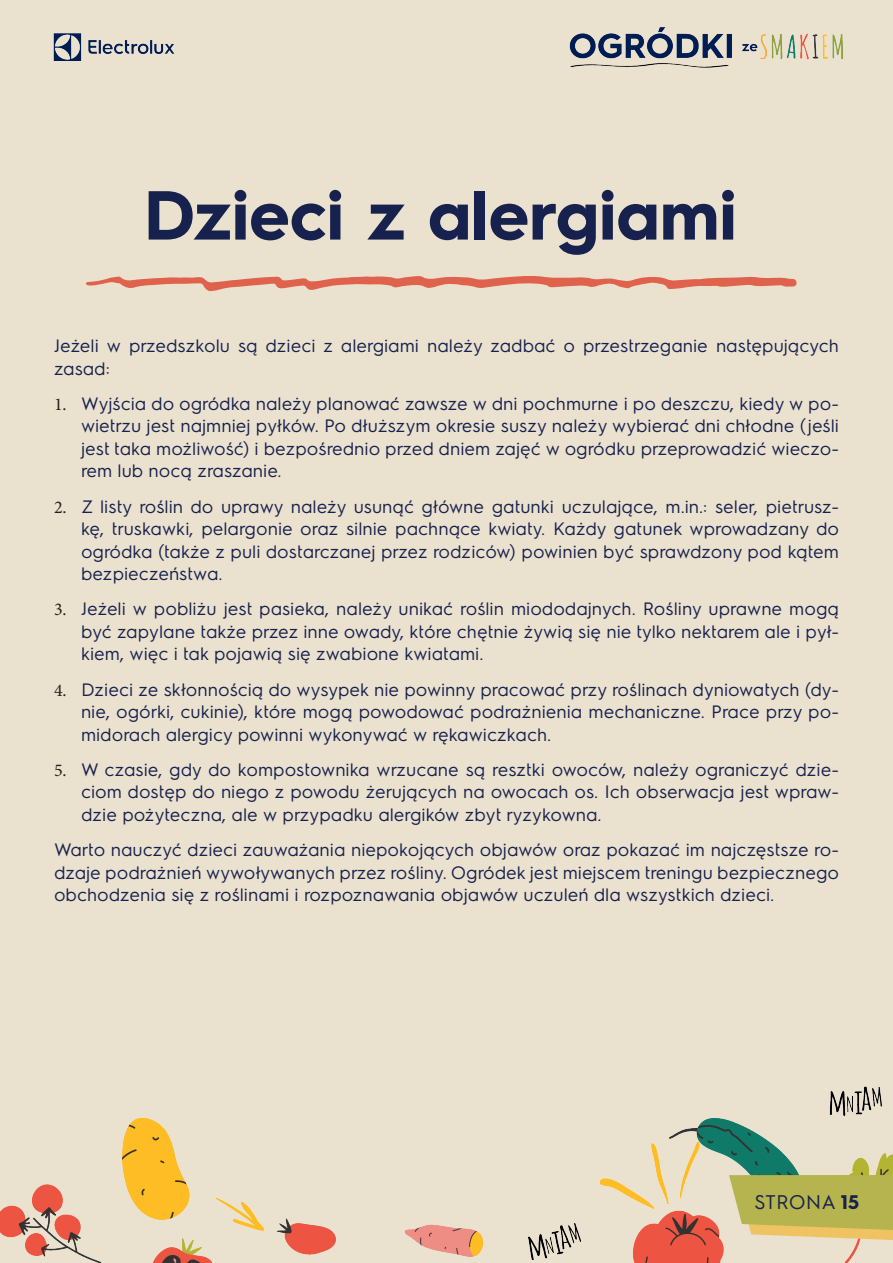
<style>
.page{position:relative;width:893px;height:1263px;background:#eae1ce}
.page>*{position:absolute;margin:0;border:0;box-sizing:border-box;transform-origin:0 0}
.t1{font:700 69.45px "Electrolux Sans";color:#17214e}
.t2{font:19.8px "Electrolux Sans";color:#17214e}
.t3{font:18px/22.5px "Electrolux Sans";color:#17214e;text-align:justify}
.s1{font-family:"Minion Pro";color:#231f20}
.s2{font-weight:700}
</style>
<div class="page">
<img style="left:53px;top:27px;width:790px;height:265px">
<img style="left:0;top:1086px;width:893px;height:177px">
<svg style="left:86px;top:276px;width:711px;height:15px"></svg>
<div style="left:739px;top:1184px;width:154px;height:74px;background:#eae1ce"></div>
<svg style="left:729px;top:1175px;width:164px;height:73px"></svg>
<p class="t1" style="left:144px;top:166px;width:594px">Dzieci z alergiami</p>
<p class="t3" style="left:54px;top:333px;width:786px">Jeżeli w przedszkolu są dzieci z alergiami należy zadbać o przestrzeganie następujących zasad:</p>
<p class="t3" style="left:81px;top:391px;width:759px;text-indent:-27px"><span class="s1">1.</span> Wyjścia do ogródka należy planować zawsze w dni pochmurne i po deszczu, kiedy w po&shy;wietrzu jest najmniej pyłków. Po dłuższym okresie suszy należy wybierać dni chłodne (jeśli jest taka możliwość) i bezpośrednio przed dniem zajęć w ogródku przeprowadzić wieczo&shy;rem lub nocą zraszanie.</p>
<p class="t3" style="left:81px;top:494px;width:760px;text-indent:-27px"><span class="s1">2.</span> Z listy roślin do uprawy należy usunąć główne gatunki uczulające, m.in.: seler, pietrusz&shy;kę, truskawki, pelargonie oraz silnie pachnące kwiaty. Każdy gatunek wprowadzany do ogródka (także z puli dostarczanej przez rodziców) powinien być sprawdzony pod kątem bezpieczeństwa.</p>
<p class="t3" style="left:81px;top:597px;width:759px;text-indent:-27px"><span class="s1">3.</span> Jeżeli w pobliżu jest pasieka, należy unikać roślin miododajnych. Rośliny uprawne mogą być zapylane także przez inne owady, które chętnie żywią się nie tylko nektarem ale i pył&shy;kiem, więc i tak pojawią się zwabione kwiatami.</p>
<p class="t3" style="left:81px;top:677px;width:759px;text-indent:-27px"><span class="s1">4.</span> Dzieci ze skłonnością do wysypek nie powinny pracować przy roślinach dyniowatych (dy&shy;nie, ogórki, cukinie), które mogą powodować podrażnienia mechaniczne. Prace przy po&shy;midorach alergicy powinni wykonywać w rękawiczkach.</p>
<p class="t3" style="left:81px;top:757px;width:759px;text-indent:-27px"><span class="s1">5.</span> W czasie, gdy do kompostownika wrzucane są resztki owoców, należy ograniczyć dzie&shy;ciom dostęp do niego z powodu żerujących na owocach os. Ich obserwacja jest wpraw&shy;dzie pożyteczna, ale w przypadku alergików zbyt ryzykowna.</p>
<p class="t3" style="left:54px;top:837px;width:787px">Warto nauczyć dzieci zauważania niepokojących objawów oraz pokazać im najczęstsze ro&shy;dzaje podrażnień wywoływanych przez rośliny. Ogródek jest miejscem treningu bezpiecznego obchodzenia się z roślinami i rozpoznawania objawów uczuleń dla wszystkich dzieci.</p>
<p class="t2" style="left:754px;top:1188px;width:107px">STRONA <span class="s2">15</span></p>
</div>
